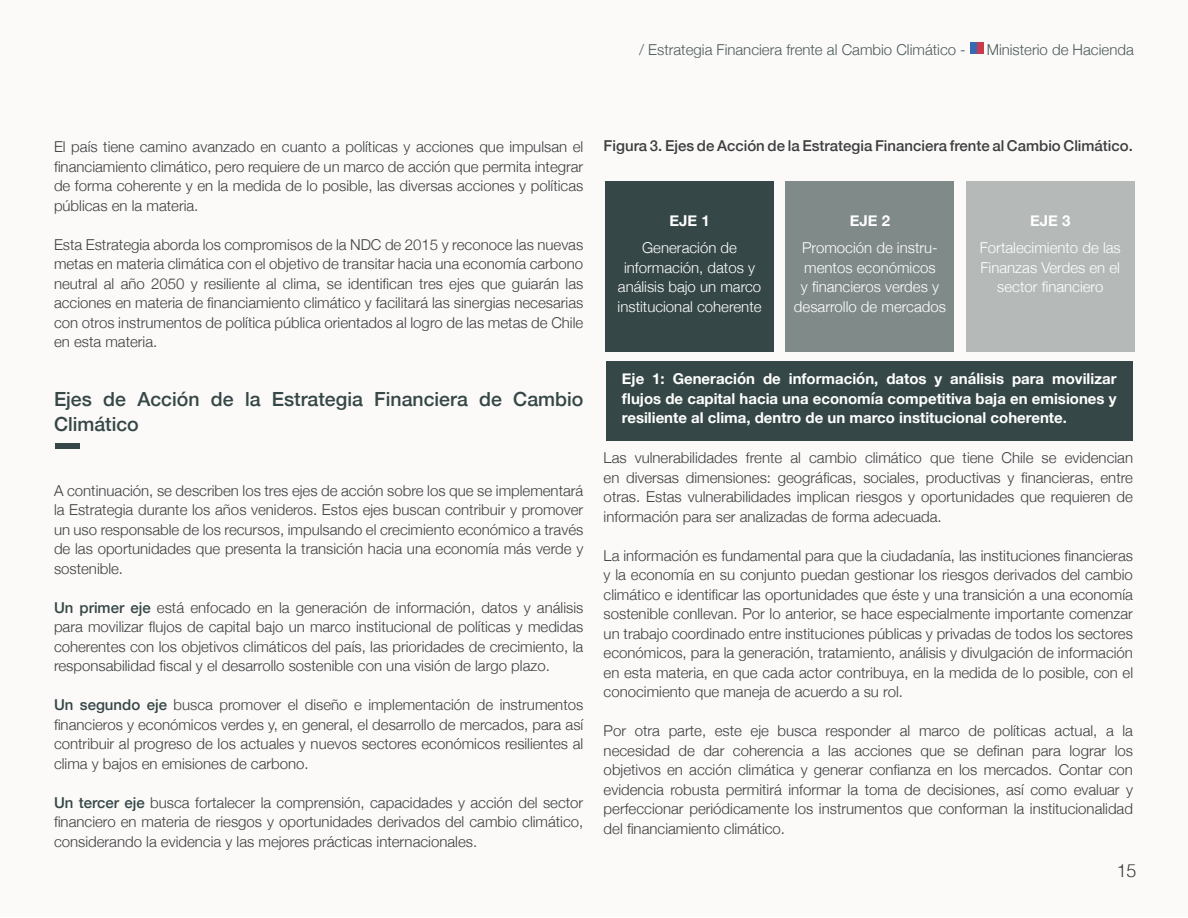
<style>
.page{position:relative;width:1188px;height:918px;background:#fff}
.page>*{position:absolute;margin:0;border:0;box-sizing:border-box;transform-origin:0 0}
.t1{font:500 19.5px/25.5px "Helvetica Neue";color:#354746}
.t2{font:300 18px "Helvetica";color:#3e3e3f}
.t3{font:300 15px/19.5px "Helvetica Neue";color:#3e3e3f;text-align:justify}
.t4{font:300 15px/19.5px "Helvetica Neue";color:#fff;text-align:center}
.t5{font:700 15px/19.5px "Helvetica Neue";color:#fff;text-align:justify}
.t6{font:500 15px "Helvetica Neue";color:#3e3e3f}
.t7{font:300 15px "Helvetica Neue";color:#4b5a59}
.s1{font-weight:500;color:#354746}
</style>
<div class="page">
<hr style="left:1187px;top:1px;width:1px;height:916px;background:#ded6c8">
<div style="left:1px;top:1px;width:1186px;height:916px;background:#fbfaf9"></div>
<div style="left:977px;top:43px;width:6px;height:11px;background:#c83b4c"></div>
<div style="left:971px;top:43px;width:6px;height:11px;background:#3768b1"></div>
<div style="left:606px;top:361px;width:527px;height:79px;background:#354746"></div>
<div style="left:605px;top:181px;width:169px;height:171px;background:#354746"></div>
<div style="left:786px;top:181px;width:168px;height:171px;background:#808a89"></div>
<div style="left:966px;top:181px;width:169px;height:171px;background:#b5bab9"></div>
<div style="left:55px;top:443px;width:25px;height:5px;background:#354746"></div>
<p class="t7" style="left:639px;top:37px;width:328px">/ Estrategia Financiera frente al Cambio Climático -</p>
<p class="t7" style="left:987px;top:37px;width:149px">Ministerio de Hacienda</p>
<p class="t3" style="left:54px;top:136px;width:531px">El país tiene camino avanzado en cuanto a políticas y acciones que impulsan el financiamiento climático, pero requiere de un marco de acción que permita integrar de forma coherente y en la medida de lo posible, las diversas acciones y políticas públicas en la materia.</p>
<p class="t3" style="left:54px;top:233px;width:531px">Esta Estrategia aborda los compromisos de la NDC de 2015 y reconoce las nuevas metas en materia climática con el objetivo de transitar hacia una economía carbono neutral al año 2050 y resiliente al clima, se identifican tres ejes que guiarán las acciones en materia de financiamiento climático y facilitará las sinergias necesarias con otros instrumentos de política pública orientados al logro de las metas de Chile en esta materia.</p>
<h1 class="t1" style="left:54px;top:384px;width:531px">Ejes de Acción de la Estrategia Financiera de Cambio<br>Climático</h1>
<p class="t3" style="left:54px;top:479px;width:531px">A continuación, se describen los tres ejes de acción sobre los que se implementará la Estrategia durante los años venideros. Estos ejes buscan contribuir y promover un uso responsable de los recursos, impulsando el crecimiento económico a través de las oportunidades que presenta la transición hacia una economía más verde y sostenible.</p>
<p class="t3" style="left:54px;top:596px;width:531px"><span class="s1">Un primer eje</span> está enfocado en la generación de información, datos y análisis para movilizar flujos de capital bajo un marco institucional de políticas y medidas coherentes con los objetivos climáticos del país, las prioridades de crecimiento, la responsabilidad fiscal y el desarrollo sostenible con una visión de largo plazo.</p>
<p class="t3" style="left:54px;top:694px;width:531px"><span class="s1">Un segundo eje</span> busca promover el diseño e implementación de instrumentos financieros y económicos verdes y, en general, el desarrollo de mercados, para así contribuir al progreso de los actuales y nuevos sectores económicos resilientes al clima y bajos en emisiones de carbono.</p>
<p class="t3" style="left:54px;top:791px;width:531px"><span class="s1">Un tercer eje</span> busca fortalecer la comprensión, capacidades y acción del sector financiero en materia de riesgos y oportunidades derivados del cambio climático, considerando la evidencia y las mejores prácticas internacionales.</p>
<p class="t6" style="left:604px;top:134px;width:531px">Figura 3. Ejes de Acción de la Estrategia Financiera frente al Cambio Climático.</p>
<p class="t5" style="left:669px;top:212px;width:42px">EJE 1</p>
<p class="t4" style="left:618px;top:237px;width:145px">Generación de información, datos y análisis bajo un marco institucional coherente</p>
<p class="t5" style="left:850px;top:212px;width:42px">EJE 2</p>
<p class="t4" style="left:794px;top:237px;width:154px">Promoción de instru&shy;mentos económicos<br>y financieros verdes y desarrollo de mercados</p>
<p class="t5" style="left:1030px;top:212px;width:42px">EJE 3</p>
<p class="t4" style="left:980px;top:237px;width:142px">Fortalecimiento de las<br>Finanzas Verdes en el sector financiero</p>
<p class="t5" style="left:622px;top:370px;width:496px">Eje 1: Generación de información, datos y análisis para movilizar flujos de capital hacia una economía competitiva baja en emisiones y resiliente al clima, dentro de un marco institucional coherente.</p>
<p class="t3" style="left:604px;top:447px;width:531px">Las vulnerabilidades frente al cambio climático que tiene Chile se evidencian en diversas dimensiones: geográficas, sociales, productivas y financieras, entre otras. Estas vulnerabilidades implican riesgos y oportunidades que requieren de información para ser analizadas de forma adecuada.</p>
<p class="t3" style="left:604px;top:545px;width:531px">La información es fundamental para que la ciudadanía, las instituciones financieras y la economía en su conjunto puedan gestionar los riesgos derivados del cambio climático e identificar las oportunidades que éste y una transición a una economía sostenible conllevan. Por lo anterior, se hace especialmente importante comenzar un trabajo coordinado entre instituciones públicas y privadas de todos los sectores económicos, para la generación, tratamiento, análisis y divulgación de información en esta materia, en que cada actor contribuya, en la medida de lo posible, con el conocimiento que maneja de acuerdo a su rol.</p>
<p class="t3" style="left:604px;top:720px;width:531px">Por otra parte, este eje busca responder al marco de políticas actual, a la necesidad de dar coherencia a las acciones que se definan para lograr los objetivos en acción climática y generar confianza en los mercados. Contar con evidencia robusta permitirá informar la toma de decisiones, así como evaluar y perfeccionar periódicamente los instrumentos que conforman la institucionalidad del financiamiento climático.</p>
<p class="t2" style="left:1117px;top:855px;width:22px">15</p>
</div>
